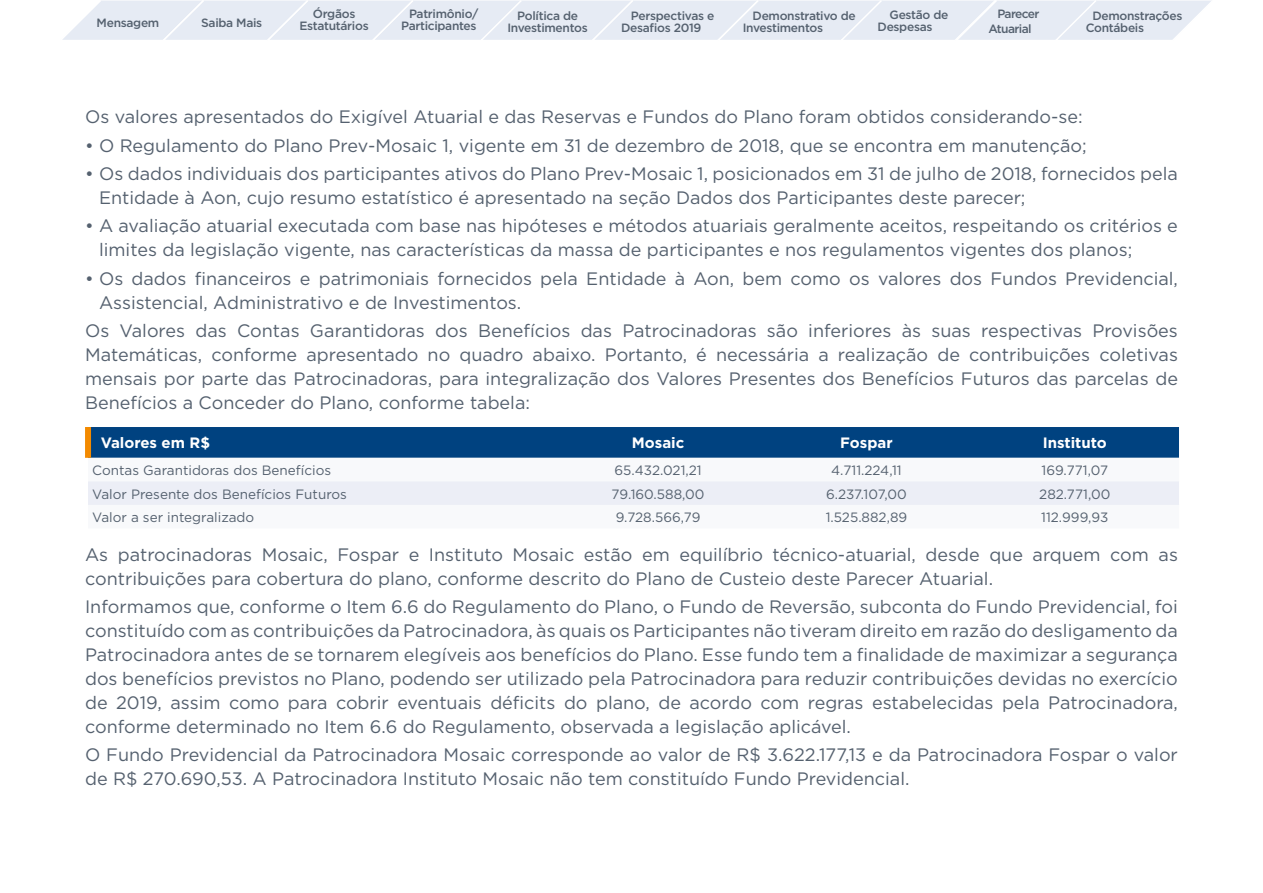
<style>
.page{position:relative;width:1263px;height:893px;background:#fff}
.page>*{position:absolute;margin:0;border:0;box-sizing:border-box;transform-origin:0 0}
.t1{font:18px/24px "Gotham";color:#55616f}
.t2{font:700 15px "Gotham";color:#fff}
.t3{font:13.5px "Gotham";color:#55616f}
.t4{font:500 12px/12px "Gotham";letter-spacing:-.025em;color:#55616f}
.t5{font:500 12px/14.4px "Gotham";letter-spacing:-.05em;color:#55616f}
</style>
<div class="page">
<div style="left:91px;top:427px;width:1088px;height:31px;background:#004280"></div>
<div style="left:88px;top:481px;width:1091px;height:24px;background:#eceef6"></div>
<div style="left:85px;top:427px;width:6px;height:31px;background:#f38a00"></div>
<svg style="left:62px;top:0;width:1149px;height:40px;background:#e7ecf4"></svg>
<p class="t4" style="left:300px;top:8px;width:71px;text-align:center">Órgãos<br>Estatutários</p>
<p class="t4" style="left:97px;top:17px;width:64px">Mensagem</p>
<p class="t4" style="left:201px;top:17px;width:63px">Saiba Mais</p>
<p class="t4" style="left:401px;top:7px;width:79px;text-align:right">Patrimônio/<br>Participantes</p>
<p class="t4" style="left:621px;top:9px;width:95px;text-indent:10px">Perspectivas e<br>Desafios 2019</p>
<p class="t4" style="left:1086px;top:9px;width:98px;text-indent:7px">Demonstrações<br>Contábeis</p>
<p class="t4" style="left:507px;top:9px;width:82px;text-align:center">Política de<br>Investimentos</p>
<p class="t4" style="left:877px;top:9px;width:72px;text-indent:12px">Gestão de<br>Despesas</p>
<p class="t5" style="left:988px;top:7px;width:53px;text-indent:9px">Parecer<br>Atuarial</p>
<p class="t4" style="left:743px;top:9px;width:115px;text-indent:10px">Demonstrativo de<br>Investimentos</p>
<p class="t1" style="left:85px;top:105px;width:999px">Os valores apresentados do Exigível Atuarial e das Reservas e Fundos do Plano foram obtidos considerando-se:</p>
<p class="t1" style="left:85px;top:133px;width:1003px">• O Regulamento do Plano Prev-Mosaic 1, vigente em 31 de dezembro de 2018, que se encontra em manutenção;</p>
<p class="t1" style="left:99px;top:161px;width:1080px;text-indent:-14px">• Os dados individuais dos participantes ativos do Plano Prev-Mosaic 1, posicionados em 31 de julho de 2018, fornecidos pela<br>Entidade à Aon, cujo resumo estatístico é apresentado na seção Dados dos Participantes deste parecer;</p>
<p class="t1" style="left:99px;top:213px;width:1080px;text-indent:-14px">• A avaliação atuarial executada com base nas hipóteses e métodos atuariais geralmente aceitos, respeitando os critérios e limites da legislação vigente, nas características da massa de participantes e nos regulamentos vigentes dos planos;</p>
<p class="t1" style="left:99px;top:266px;width:1080px;text-indent:-14px">• Os dados financeiros e patrimoniais fornecidos pela Entidade à Aon, bem como os valores dos Fundos Previdencial,<br>Assistencial, Administrativo e de Investimentos.</p>
<p class="t1" style="left:85px;top:318px;width:1094px;text-align:justify">Os Valores das Contas Garantidoras dos Benefícios das Patrocinadoras são inferiores às suas respectivas Provisões Matemáticas, conforme apresentado no quadro abaixo. Portanto, é necessária a realização de contribuições coletivas mensais por parte das Patrocinadoras, para integralização dos Valores Presentes dos Benefícios Futuros das parcelas de Benefícios a Conceder do Plano, conforme tabela:</p>
<p class="t2" style="left:101px;top:433px;width:111px">Valores em R$</p>
<p class="t2" style="left:632px;top:433px;width:54px">Mosaic</p>
<p class="t2" style="left:840px;top:433px;width:54px">Fospar</p>
<p class="t2" style="left:1043px;top:433px;width:66px">Instituto</p>
<p class="t3" style="left:92px;top:462px;width:240px">Contas Garantidoras dos Benefícios</p>
<p class="t3" style="left:614px;top:462px;width:89px">65.432.021,21</p>
<p class="t3" style="left:831px;top:462px;width:72px">4.711.224,11</p>
<p class="t3" style="left:1041px;top:462px;width:68px">169.771,07</p>
<p class="t3" style="left:92px;top:485px;width:256px">Valor Presente dos Benefícios Futuros</p>
<p class="t3" style="left:612px;top:485px;width:94px">79.160.588,00</p>
<p class="t3" style="left:826px;top:485px;width:82px">6.237.107,00</p>
<p class="t3" style="left:1039px;top:485px;width:73px">282.771,00</p>
<p class="t3" style="left:92px;top:509px;width:164px">Valor a ser integralizado</p>
<p class="t3" style="left:616px;top:509px;width:86px">9.728.566,79</p>
<p class="t3" style="left:826px;top:509px;width:83px">1.525.882,89</p>
<p class="t3" style="left:1041px;top:509px;width:69px">112.999,93</p>
<p class="t1" style="left:85px;top:542px;width:1094px">As patrocinadoras Mosaic, Fospar e Instituto Mosaic estão em equilíbrio técnico-atuarial, desde que arquem com as contribuições para cobertura do plano, conforme descrito do Plano de Custeio deste Parecer Atuarial.</p>
<p class="t1" style="left:85px;top:594px;width:1094px;text-align:justify">Informamos que, conforme o Item 6.6 do Regulamento do Plano, o Fundo de Reversão, subconta do Fundo Previdencial, foi constituído com as contribuições da Patrocinadora, às quais os Participantes não tiveram direito em razão do desligamento da Patrocinadora antes de se tornarem elegíveis aos benefícios do Plano. Esse fundo tem a finalidade de maximizar a segurança dos benefícios previstos no Plano, podendo ser utilizado pela Patrocinadora para reduzir contribuições devidas no exercício de 2019, assim como para cobrir eventuais déficits do plano, de acordo com regras estabelecidas pela Patrocinadora, conforme determinado no Item 6.6 do Regulamento, observada a legislação aplicável.</p>
<p class="t1" style="left:85px;top:743px;width:1094px">O Fundo Previdencial da Patrocinadora Mosaic corresponde ao valor de R$ 3.622.177,13 e da Patrocinadora Fospar o valor de R$ 270.690,53. A Patrocinadora Instituto Mosaic não tem constituído Fundo Previdencial.</p>
</div>
